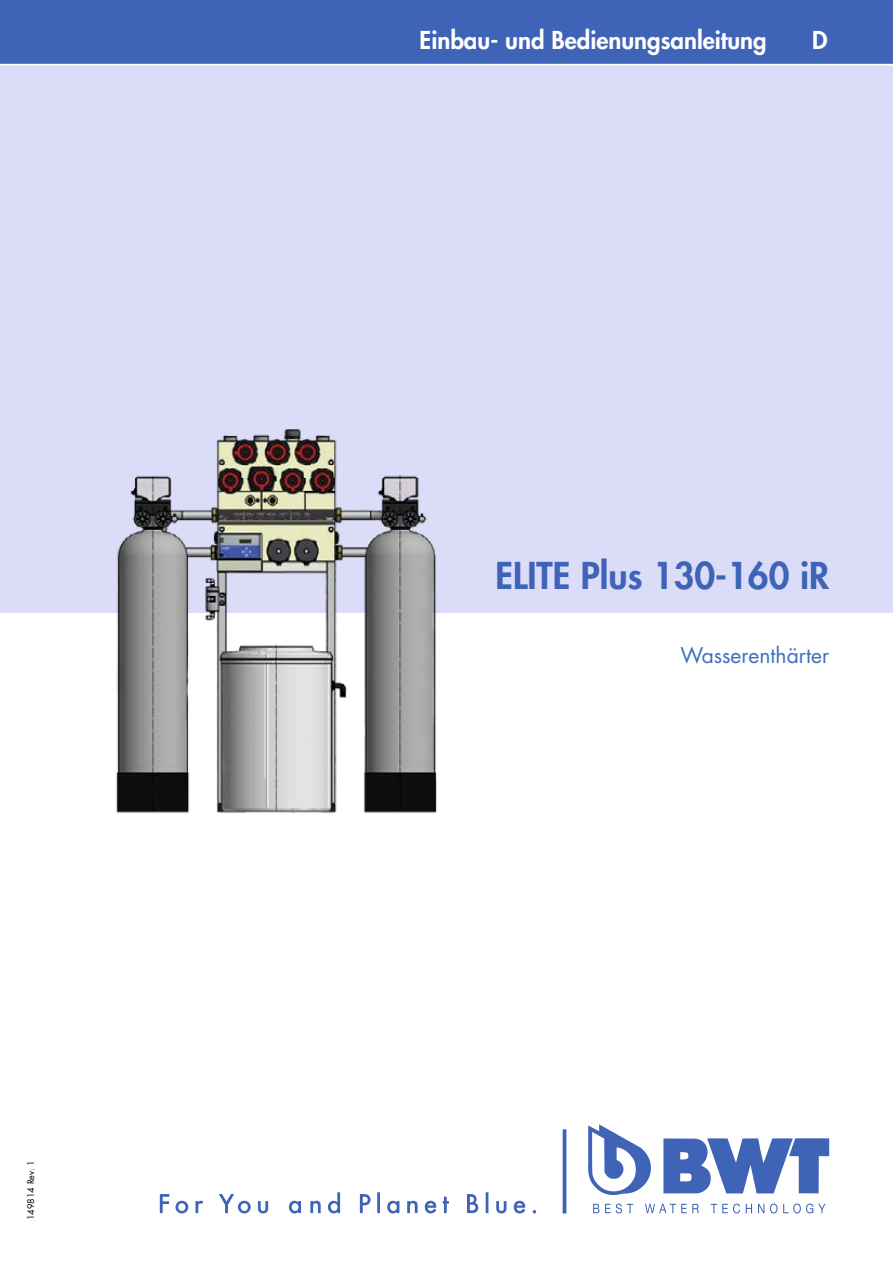
<style>
.page{position:relative;width:893px;height:1263px;background:#fff}
.page>*{position:absolute;margin:0;border:0;box-sizing:border-box;transform-origin:0 0}
.t1{font:800 36px "Futura";color:#3f63b7}
.Language_indications{font:800 24px "Futura";color:#fff}
.t2{font:21px "Futura";color:#406fbe}
.t3{font:9px "Futura";color:#000}
</style>
<div class="page">
<div style="left:0;top:0;width:893px;height:65px;background:#3f63b7"></div>
<div style="left:0;top:65px;width:893px;height:547px;background:#dbdcf7"></div>
<hr style="left:0;top:64px;width:893px;height:1px;background:#fff">
<svg style="left:663px;top:1138px;width:166px;height:55px"></svg>
<svg style="left:588px;top:1124px;width:63px;height:71px"></svg>
<svg style="left:593px;top:1204px;width:6px;height:9px"></svg>
<svg style="left:605px;top:1203px;width:28px;height:10px"></svg>
<svg style="left:645px;top:1204px;width:54px;height:9px"></svg>
<svg style="left:711px;top:1203px;width:29px;height:10px"></svg>
<svg style="left:746px;top:1204px;width:6px;height:9px"></svg>
<svg style="left:758px;top:1204px;width:6px;height:9px"></svg>
<svg style="left:770px;top:1203px;width:55px;height:10px"></svg>
<hr style="left:563px;top:1129px;width:3px;height:84px;background:#3f63b7">
<svg style="left:160px;top:1192px;width:376px;height:21px"></svg>
<img style="left:84px;top:429px;width:390px;height:384px">
<p class="t3" style="left:25px;top:1220px;width:62px;rotate:-90deg">149814 Rev. 1</p>
<p class="Language_indications" style="left:420px;top:24px;width:349px">Einbau- und Bedienungsanleitung</p>
<p class="Language_indications" style="left:812px;top:24px;width:17px">D</p>
<p class="t1" style="left:495px;top:551px;width:335px">ELITE Plus 130-160 iR</p>
<p class="t2" style="left:680px;top:640px;width:150px">Wasserenthärter</p>
</div>
